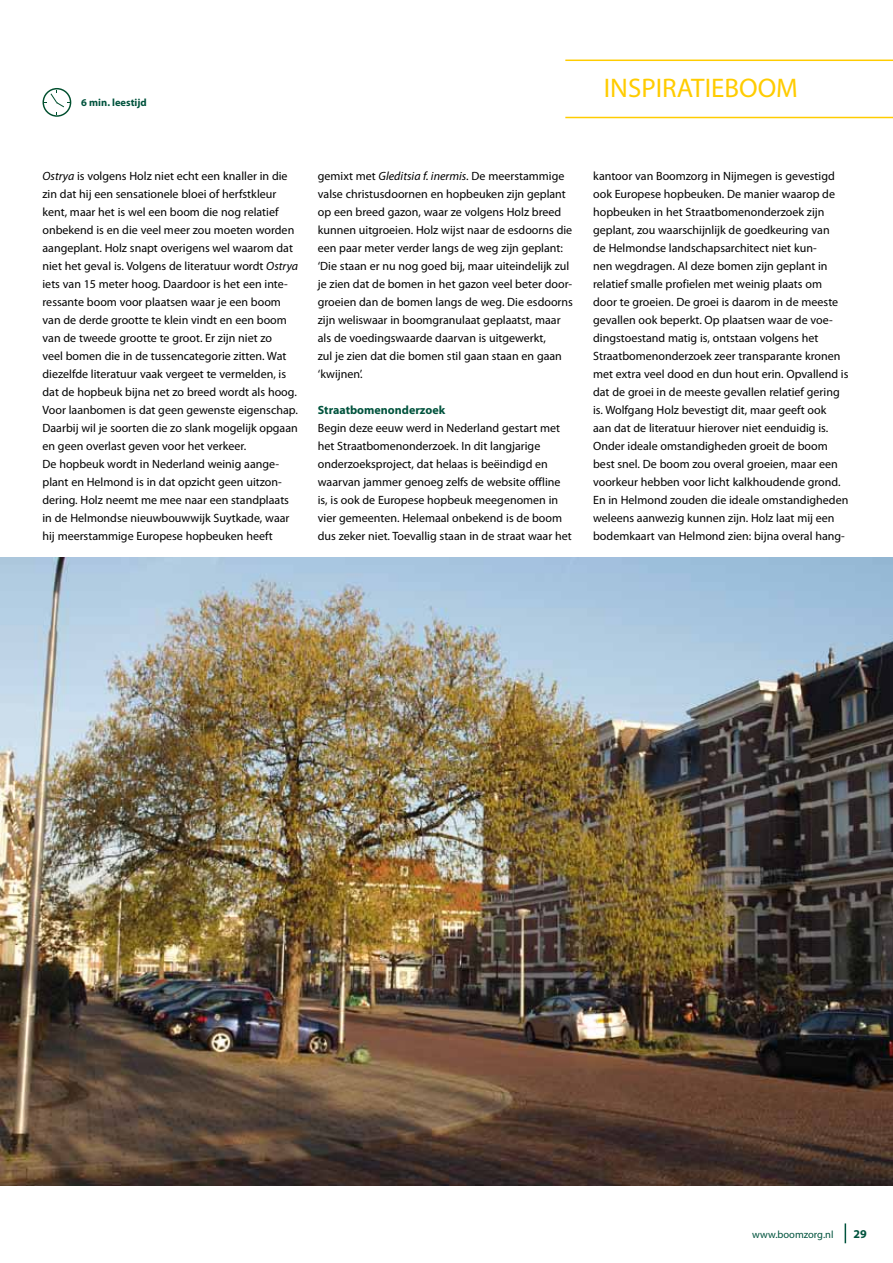
<style>
.page{position:relative;width:893px;height:1263px;background:#fff}
.page>*{position:absolute;margin:0;border:0;box-sizing:border-box;transform-origin:0 0}
.t1{font:27px "Myriad Pro";color:#fc0}
.t2{font:12px/18px "Myriad Pro";color:#000}
.t3{font:700 12px "Myriad Pro";color:#00533d}
.t4{font:10.5px "Myriad Pro";color:#00533d}
.t5{font:700 10.5px "Myriad Pro";color:#00533d}
.s1{font-style:italic}
</style>
<div class="page">
<svg style="left:845px;top:1223px;width:1px;height:20px"></svg>
<hr style="left:565px;top:117px;width:328px;height:1px;background:#fc0">
<hr style="left:565px;top:60px;width:328px;height:1px;background:#fc0">
<svg style="left:43px;top:88px;width:28px;height:29px"></svg>
<img style="left:0;top:558px;width:893px;height:627px">
<p class="t5" style="left:81px;top:96px;width:67px">6 min. leestijd</p>
<h1 class="t1" style="left:604px;top:71px;width:196px">INSPIRATIEBOOM</h1>
<p class="t2" style="left:43px;top:167px;width:257px"><span class="s1">Ostrya</span> is volgens Holz niet echt een knaller in die zin dat hij een sensationele bloei of herfstkleur kent, maar het is wel een boom die nog relatief onbekend is en die veel meer zou moeten worden aangeplant. Holz snapt overigens wel waarom dat niet het geval is. Volgens de literatuur wordt <span class="s1">Ostrya </span>iets van 15 meter hoog. Daardoor is het een inte&shy;ressante boom voor plaatsen waar je een boom van de derde grootte te klein vindt en een boom van de tweede grootte te groot. Er zijn niet zo<br>veel bomen die in de tussencategorie zitten. Wat diezelfde literatuur vaak vergeet te vermelden, is dat de hopbeuk bijna net zo breed wordt als hoog.<br>Voor laanbomen is dat geen gewenste eigenschap.<br>Daarbij wil je soorten die zo slank mogelijk opgaan en geen overlast geven voor het verkeer.<br>De hopbeuk wordt in Nederland weinig aange&shy;plant en Helmond is in dat opzicht geen uitzon&shy;dering. Holz neemt me mee naar een standplaats in de Helmondse nieuwbouwwijk Suytkade, waar hij meerstammige Europese hopbeuken heeft</p>
<p class="t2" style="left:318px;top:167px;width:257px">gemixt met <span class="s1">Gleditsia f. inermis</span>. De meerstammige valse christusdoornen en hopbeuken zijn geplant op een breed gazon, waar ze volgens Holz breed kunnen uitgroeien. Holz wijst naar de esdoorns die een paar meter verder langs de weg zijn geplant: ‘Die staan er nu nog goed bij, maar uiteindelijk zul je zien dat de bomen in het gazon veel beter door&shy;groeien dan de bomen langs de weg. Die esdoorns zijn weliswaar in boomgranulaat geplaatst, maar als de voedingswaarde daarvan is uitgewerkt,<br>zul je zien dat die bomen stil gaan staan en gaan ‘kwijnen’.</p>
<p class="t3" style="left:318px;top:402px;width:129px">Straatbomenonderzoek</p>
<p class="t2" style="left:318px;top:419px;width:255px">Begin deze eeuw werd in Nederland gestart met het Straatbomenonderzoek. In dit langjarige onderzoeksproject, dat helaas is beëindigd en waarvan jammer genoeg zelfs de website offline is, is ook de Europese hopbeuk meegenomen in vier gemeenten. Helemaal onbekend is de boom dus zeker niet. Toevallig staan in de straat waar het</p>
<p class="t2" style="left:593px;top:167px;width:257px">kantoor van Boomzorg in Nijmegen is gevestigd ook Europese hopbeuken. De manier waarop de hopbeuken in het Straatbomenonderzoek zijn geplant, zou waarschijnlijk de goedkeuring van<br>de Helmondse landschapsarchitect niet kun-<br>nen wegdragen. Al deze bomen zijn geplant in relatief smalle profielen met weinig plaats om door te groeien. De groei is daarom in de meeste gevallen ook beperkt. Op plaatsen waar de voe&shy;dingstoestand matig is, ontstaan volgens het Straatbomenonderzoek zeer transparante kronen met extra veel dood en dun hout erin. Opvallend is dat de groei in de meeste gevallen relatief gering is. Wolfgang Holz bevestigt dit, maar geeft ook<br>aan dat de literatuur hierover niet eenduidig is.<br>Onder ideale omstandigheden groeit de boom best snel. De boom zou overal groeien, maar een voorkeur hebben voor licht kalkhoudende grond.<br>En in Helmond zouden die ideale omstandigheden weleens aanwezig kunnen zijn. Holz laat mij een bodemkaart van Helmond zien: bijna overal hang-</p>
<p class="t4" style="left:752px;top:1228px;width:83px">www.boomzorg.nl</p>
<p class="t3" style="left:853px;top:1226px;width:15px">29</p>
</div>
